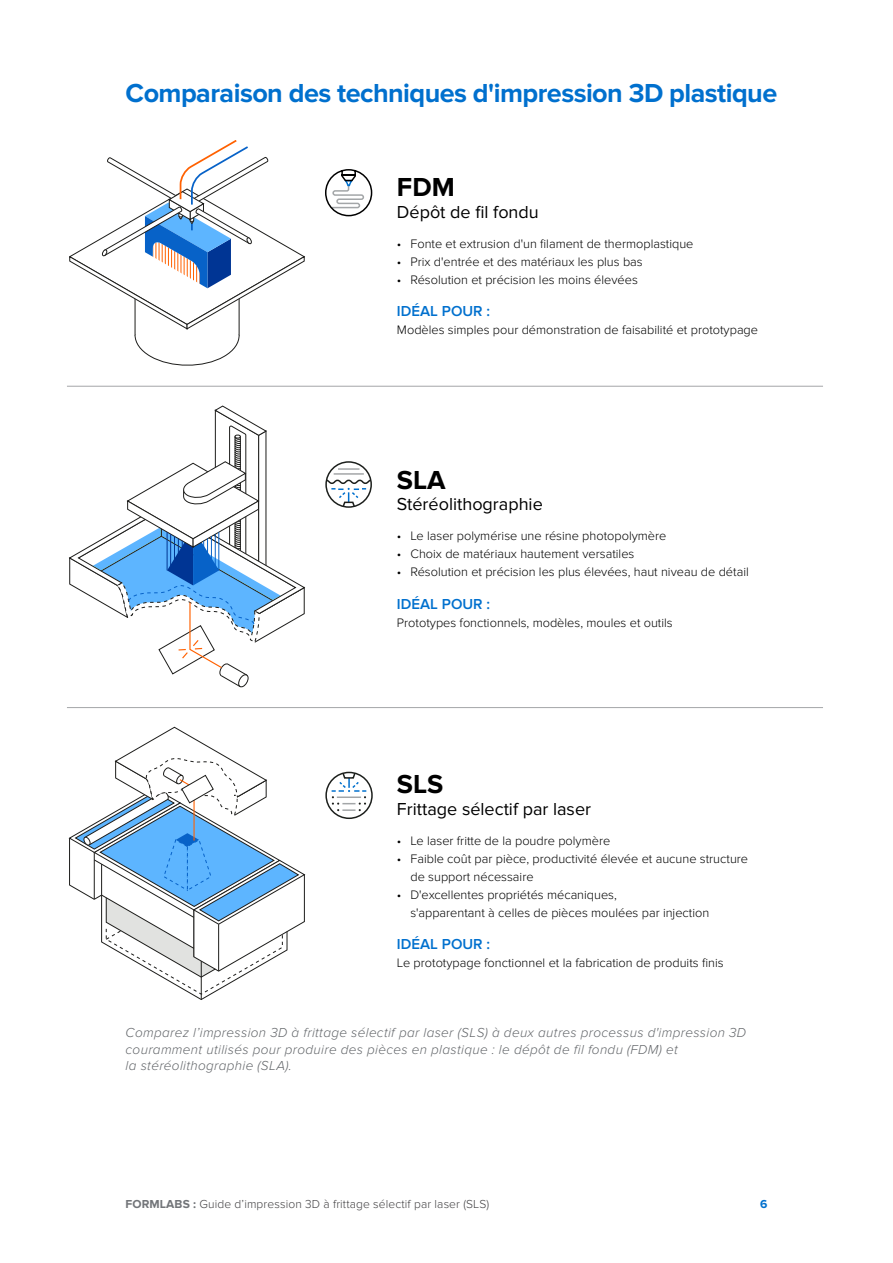
<style>
.page{position:relative;width:893px;height:1263px;background:#fff}
.page>*{position:absolute;margin:0;border:0;box-sizing:border-box;transform-origin:0 0}
.t1{font:700 27px "Proxima Nova";letter-spacing:-.02em;color:#0070ce}
.t2{font:700 27px "Proxima Nova";color:#000}
.t3{font:18px "Proxima Nova";color:#000}
.t4{font:600 15px "Proxima Nova";color:#0070ce}
.t5{font:italic 300 13.5px/16.2px "Proxima Nova";letter-spacing:.025em;color:#63666a}
.t6{font:300 12.75px/18px "Proxima Nova";color:#000}
.t7{font:300 12px "Proxima Nova";letter-spacing:.01em;color:#414042}
.t8{font:700 12px "Proxima Nova";color:#0070ce}
.s1{font-weight:700;color:#727579}
</style>
<div class="page">
<svg style="left:69px;top:140px;width:236px;height:226px"></svg>
<svg style="left:325px;top:169px;width:48px;height:48px"></svg>
<svg style="left:69px;top:406px;width:236px;height:282px"></svg>
<hr style="left:334px;top:473px;width:30px;height:2px;background:#a3a6a8">
<hr style="left:338px;top:468px;width:21px;height:2px;background:#a3a6a8">
<svg style="left:328px;top:479px;width:44px;height:29px"></svg>
<div style="left:325px;top:461px;width:47px;height:47px;border:2px solid #1c1f1c;border-radius:50%"></div>
<svg style="left:69px;top:727px;width:236px;height:273px"></svg>
<div style="left:325px;top:772px;width:48px;height:47px;border:2px solid #1c1f1c;border-radius:50%"></div>
<svg style="left:332px;top:771px;width:34px;height:40px"></svg>
<hr style="left:67px;top:707px;width:756px;height:1px;background:#a4a6a8">
<hr style="left:67px;top:386px;width:756px;height:1px;background:#a4a6a8">
<h1 class="t1" style="left:126px;top:78px;width:653px">Comparaison des techniques d'impression 3D plastique</h1>
<h1 class="t2" style="left:397px;top:172px;width:59px">FDM</h1>
<h2 class="t3" style="left:397px;top:202px;width:143px">Dépôt de fil fondu</h2>
<p class="t6" style="left:397px;top:235px;width:298px">• Fonte et extrusion d'un filament de thermoplastique</p>
<p class="t6" style="left:397px;top:253px;width:247px">• Prix d'entrée et des matériaux les plus bas</p>
<p class="t6" style="left:397px;top:271px;width:242px">• Résolution et précision les moins élevées</p>
<p class="t4" style="left:397px;top:303px;width:95px">IDÉAL POUR :</p>
<p class="t6" style="left:397px;top:321px;width:363px">Modèles simples pour démonstration de faisabilité et prototypage</p>
<h1 class="t2" style="left:397px;top:464px;width:50px">SLA</h1>
<h2 class="t3" style="left:397px;top:494px;width:147px">Stéréolithographie</h2>
<p class="t6" style="left:397px;top:527px;width:271px">• Le laser polymérise une résine photopolymère</p>
<p class="t6" style="left:397px;top:545px;width:239px">• Choix de matériaux hautement versatiles</p>
<p class="t6" style="left:397px;top:563px;width:353px">• Résolution et précision les plus élevées, haut niveau de détail</p>
<p class="t4" style="left:397px;top:595px;width:95px">IDÉAL POUR :</p>
<p class="t6" style="left:397px;top:613px;width:277px">Prototypes fonctionnels, modèles, moules et outils</p>
<h1 class="t2" style="left:397px;top:768px;width:48px">SLS</h1>
<h2 class="t3" style="left:397px;top:798px;width:196px">Frittage sélectif par laser</h2>
<p class="t6" style="left:397px;top:832px;width:215px">• Le laser fritte de la poudre polymère</p>
<p class="t6" style="left:410px;top:850px;width:339px;text-indent:-14px">• Faible coût par pièce, productivité élevée et aucune structure de support nécessaire</p>
<p class="t6" style="left:410px;top:886px;width:300px;text-indent:-14px">• D'excellentes propriétés mécaniques,<br>s'apparentant à celles de pièces moulées par injection</p>
<p class="t4" style="left:397px;top:935px;width:95px">IDÉAL POUR :</p>
<p class="t6" style="left:397px;top:954px;width:328px">Le prototypage fonctionnel et la fabrication de produits finis</p>
<p class="t5" style="left:126px;top:1025px;width:622px">Comparez l’impression 3D à frittage sélectif par laser (SLS) à deux autres processus d'impression 3D couramment utilisés pour produire des pièces en plastique : le dépôt de fil fondu (FDM) et<br>la stéréolithographie (SLA).</p>
<p class="t7" style="left:125px;top:1197px;width:365px"><span class="s1">FORMLABS :</span> Guide d’impression 3D à frittage sélectif par laser (SLS)</p>
<p class="t8" style="left:760px;top:1197px;width:9px">6</p>
</div>
